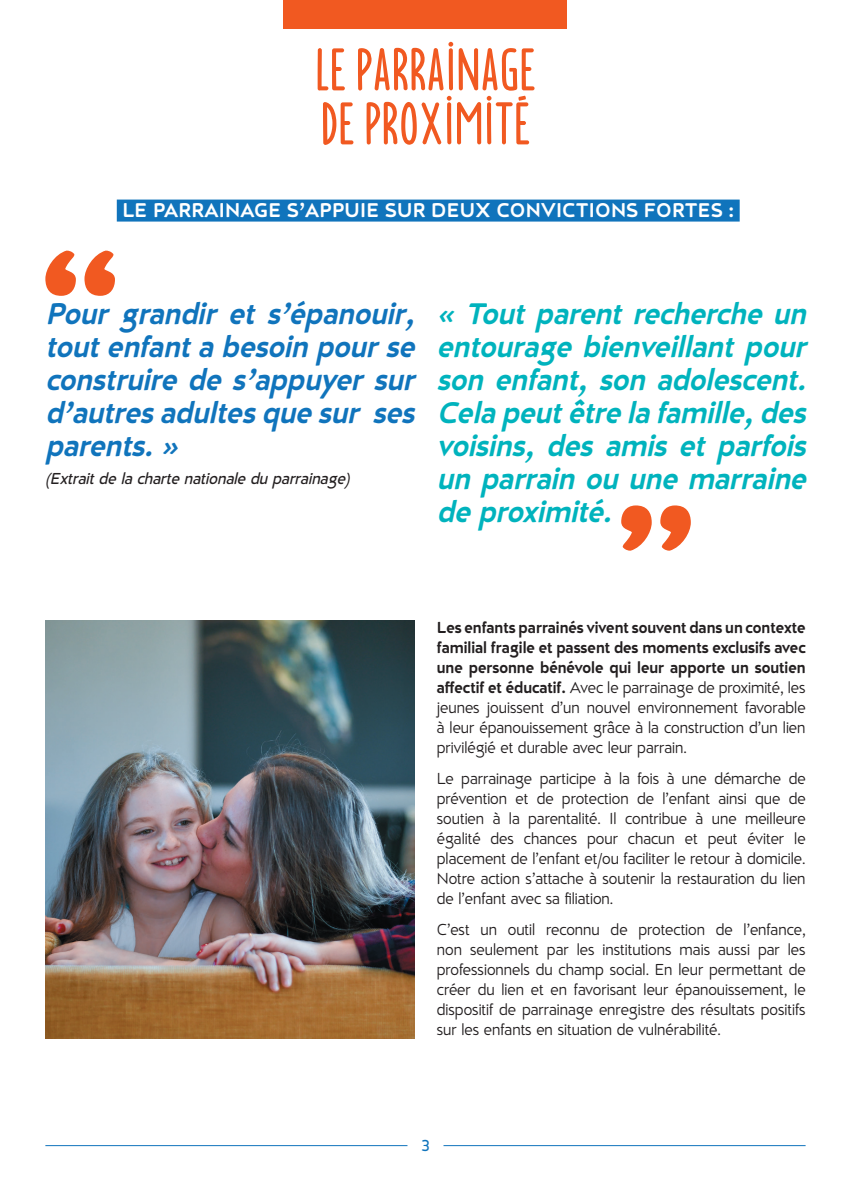
<style>
.page{position:relative;width:851px;height:1191px;background:#fff}
.page>*{position:absolute;margin:0;border:0;box-sizing:border-box;transform-origin:0 0}
.t1{font:60px/54px "Borden";color:#f15921}
.t2{font:italic 700 30px/33px "D Hanna Soft";color:#00b3bd;text-align:justify}
.t3{font:italic 700 30px/33px "D Hanna Soft";color:#1074bc;text-align:justify}
.t4{font:700 20px "D Hanna Soft";letter-spacing:.01em;color:#fff}
.t5{font:16px/20px "D Hanna Soft";color:#231f20;text-align:justify}
.t6{font:italic 16px "D Hanna Soft";color:#231f20}
.t7{font:16px "D Hanna Soft";color:#1074bc}
.s1{font-weight:700}
</style>
<div class="page">
<hr style="left:45px;top:1145px;width:362px;height:1px;background:#1074bc">
<hr style="left:443px;top:1145px;width:362px;height:1px;background:#1074bc">
<div style="left:117px;top:199px;width:622px;height:22px;background:#1074bc"></div>
<div style="left:283px;top:0;width:284px;height:28px;background:#f15921"></div>
<img style="left:45px;top:621px;width:369px;height:417px">
<svg style="left:660px;top:505px;width:30px;height:45px"></svg>
<svg style="left:621px;top:505px;width:30px;height:45px"></svg>
<svg style="left:45px;top:251px;width:31px;height:45px"></svg>
<svg style="left:84px;top:251px;width:31px;height:45px"></svg>
<h1 class="t1" style="left:315px;top:39px;width:222px">LE PARRAINAGE<br>DE PROXIMITÉ</h1>
<p class="t4" style="left:122px;top:197px;width:613px">LE PARRAINAGE S’APPUIE SUR DEUX CONVICTIONS FORTES :</p>
<h2 class="t3" style="left:45px;top:297px;width:378px">Pour grandir et s’épanouir, toutenfantabesoin pourse construire de s’appuyer sur d’autresadultesque sur ses parents.»</h2>
<p class="t6" style="left:45px;top:468px;width:305px">(Extraitde lacharte nationale du parrainage)</p>
<h2 class="t2" style="left:437px;top:297px;width:378px">« Tout parent recherche un entourage bienveillant pour son enfant, son adolescent.<br>Celapeutêtre lafamille,des voisins, des amis et parfois un parrain ou une marraine de proximité.</h2>
<p class="t5" style="left:437px;top:617px;width:370px"><span class="s1">Les enfants parrainés vivent souvent dans un contexte familial fragile et passent des moments exclusifs avec une personne bénévole qui leur apporte un soutien affectif et éducatif.</span> Avec le parrainage de proximité, les jeunes jouissent d’un nouvel environnement favorable à leur épanouissement grâce à la construction d’un lien privilégié et durable avec leur parrain.</p>
<p class="t5" style="left:437px;top:768px;width:370px">Le parrainage participe à la fois à une démarche de prévention et de protection de l’enfant ainsi que de soutien à la parentalité. Il contribue à une meilleure égalité des chances pour chacun et peut éviter le placement de l’enfant et/ou faciliter le retour à domicile.<br>Notre action s’attache à soutenir la restauration du lien de l’enfant avec sa filiation.</p>
<p class="t5" style="left:437px;top:920px;width:370px">C’est un outil reconnu de protection de l’enfance, non seulement par les institutions mais aussi par les professionnels du champ social. En leur permettant de créer du lien et en favorisant leur épanouissement, le dispositif de parrainage enregistre des résultats positifs sur les enfants en situation de vulnérabilité.</p>
<p class="t7" style="left:421px;top:1135px;width:10px">3</p>
</div>
